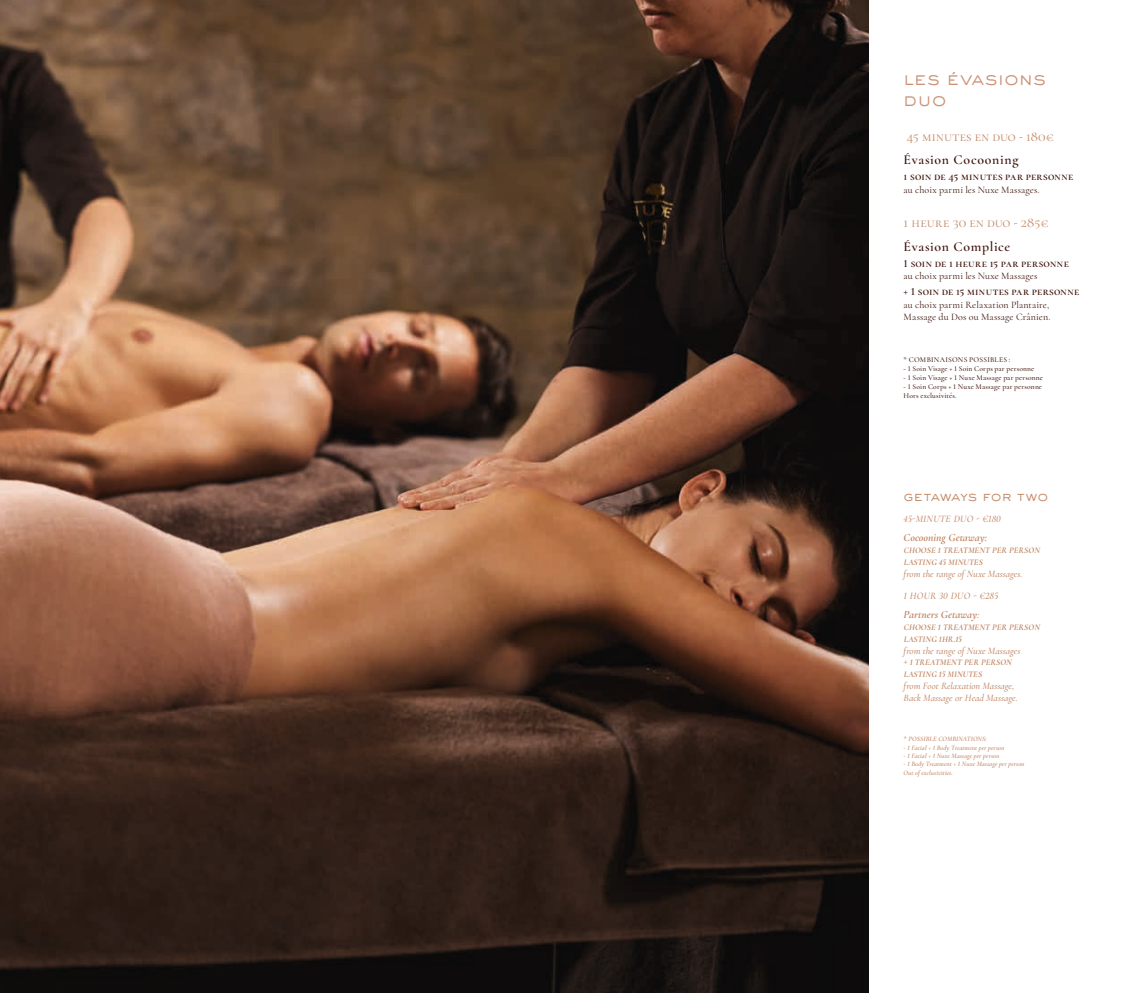
<style>
.page{position:relative;width:1134px;height:993px;background:#fff}
.page>*{position:absolute;margin:0;border:0;box-sizing:border-box;transform-origin:0 0}
.t1{font:300 18.75px/21.2px "Sackers Gothic Std";letter-spacing:-.015em;color:#cb9277}
.t2{font:13.75px "Cormorant";letter-spacing:.005em;color:#c28663}
.t3{font:600 13.75px "Cormorant";letter-spacing:.04em;color:#3e140a}
.t4{font:300 13.75px "Sackers Gothic Std";color:#c28663}
.t5{font:600 11.25px "Cormorant";letter-spacing:.025em;color:#3e140a}
.t6{font:italic 700 11.25px "Cormorant";letter-spacing:-.005em;color:#c28663}
.t7{font:italic 500 10px/21.9px "Cormorant";color:#c28663}
.t8{font:10px/12.5px "Cormorant";letter-spacing:.015em;color:#3e140a}
.t9{font:italic 500 10px "Cormorant";letter-spacing:.02em;color:#c28663}
.t10{font:italic 700 8.75px/11.9px "Cormorant";letter-spacing:.01em;color:#c28663}
.t11{font:500 7.5px/9px "Cormorant";letter-spacing:.02em;color:#3e140a}
.t12{font:italic 600 6.88px/8.2px "Cormorant";letter-spacing:.01em;color:#c28663}
.s1{font-weight:500}
</style>
<div class="page">
<img style="left:0;top:0;width:868px;height:992px">
<h1 class="t1" style="left:904px;top:67px;width:144px">les évasions duo</h1>
<h2 class="t2" style="left:907px;top:128px;width:149px">45 minutes en duo - 180€</h2>
<h2 class="t3" style="left:904px;top:151px;width:116px">Évasion Cocooning</h2>
<h3 class="t5" style="left:904px;top:170px;width:171px">1 soin de 45 minutes par personne</h3>
<h3 class="t8" style="left:904px;top:183px;width:137px">au choix parmi les Nuxe Massages.</h3>
<h2 class="t2" style="left:904px;top:214px;width:146px">1 heure 30 en duo - 285€</h2>
<h2 class="t3" style="left:904px;top:238px;width:108px">Évasion Complice</h2>
<h3 class="t5" style="left:904px;top:256px;width:167px">1 soin de 1 heure 15 par personne</h3>
<h3 class="t8" style="left:904px;top:270px;width:135px">au choix parmi les Nuxe Massages</h3>
<h3 class="t5" style="left:904px;top:285px;width:177px">+ 1 soin de 15 minutes par personne</h3>
<h3 class="t8" style="left:904px;top:298px;width:148px">au choix parmi Relaxation Plantaire,<br>Massage du Dos ou Massage Crânien.</h3>
<p class="t11" style="left:904px;top:354px;width:108px">* COMBINAISONS POSSIBLES :</p>
<p class="t11" style="left:904px;top:363px;width:132px">- 1 Soin Visage + 1 Soin Corps par personne</p>
<p class="t11" style="left:904px;top:372px;width:141px">- 1 Soin Visage + 1 Nuxe Massage par personne</p>
<p class="t11" style="left:904px;top:381px;width:140px">- 1 Soin Corps + 1 Nuxe Massage par personne<br>Hors exclusivités.</p>
<h2 class="t4" style="left:904px;top:486px;width:146px">getaways for two</h2>
<h3 class="t9" style="left:904px;top:513px;width:99px">45-MINUTE DUO - €180</h3>
<h3 class="t6" style="left:904px;top:530px;width:85px">Cocooning Getaway:</h3>
<p class="t10" style="left:904px;top:544px;width:138px">CHOOSE 1 TREATMENT PER PERSON<br>LASTING 45 MINUTES</p>
<h3 class="t7" style="left:904px;top:562px;width:120px">from the range of Nuxe Massages.<br>1 HOUR 30 DUO - €285</h3>
<h3 class="t6" style="left:904px;top:607px;width:77px">Partners Getaway<span class="s1">:</span></h3>
<p class="t10" style="left:904px;top:620px;width:138px">CHOOSE 1 TREATMENT PER PERSON<br>LASTING 1HR.15</p>
<h3 class="t7" style="left:904px;top:639px;width:118px">from the range of Nuxe Massages</h3>
<p class="t10" style="left:904px;top:656px;width:110px">+ 1 TREATMENT PER PERSON<br>LASTING 15 MINUTES</p>
<h3 class="t7" style="left:904px;top:680px;width:116px;line-height:11.9px">from Foot Relaxation Massage,<br>Back Massage or Head Massage.</h3>
<p class="t12" style="left:904px;top:735px;width:85px">* POSSIBLE COMBINATIONS:</p>
<p class="t12" style="left:904px;top:743px;width:102px">- 1 Facial + 1 Body Treatment per person</p>
<p class="t12" style="left:904px;top:751px;width:97px">- 1 Facial + 1 Nuxe Massage per person</p>
<p class="t12" style="left:904px;top:759px;width:122px">- 1 Body Treatment + 1 Nuxe Massage per person<br>Out of exclusivities.</p>
</div>
